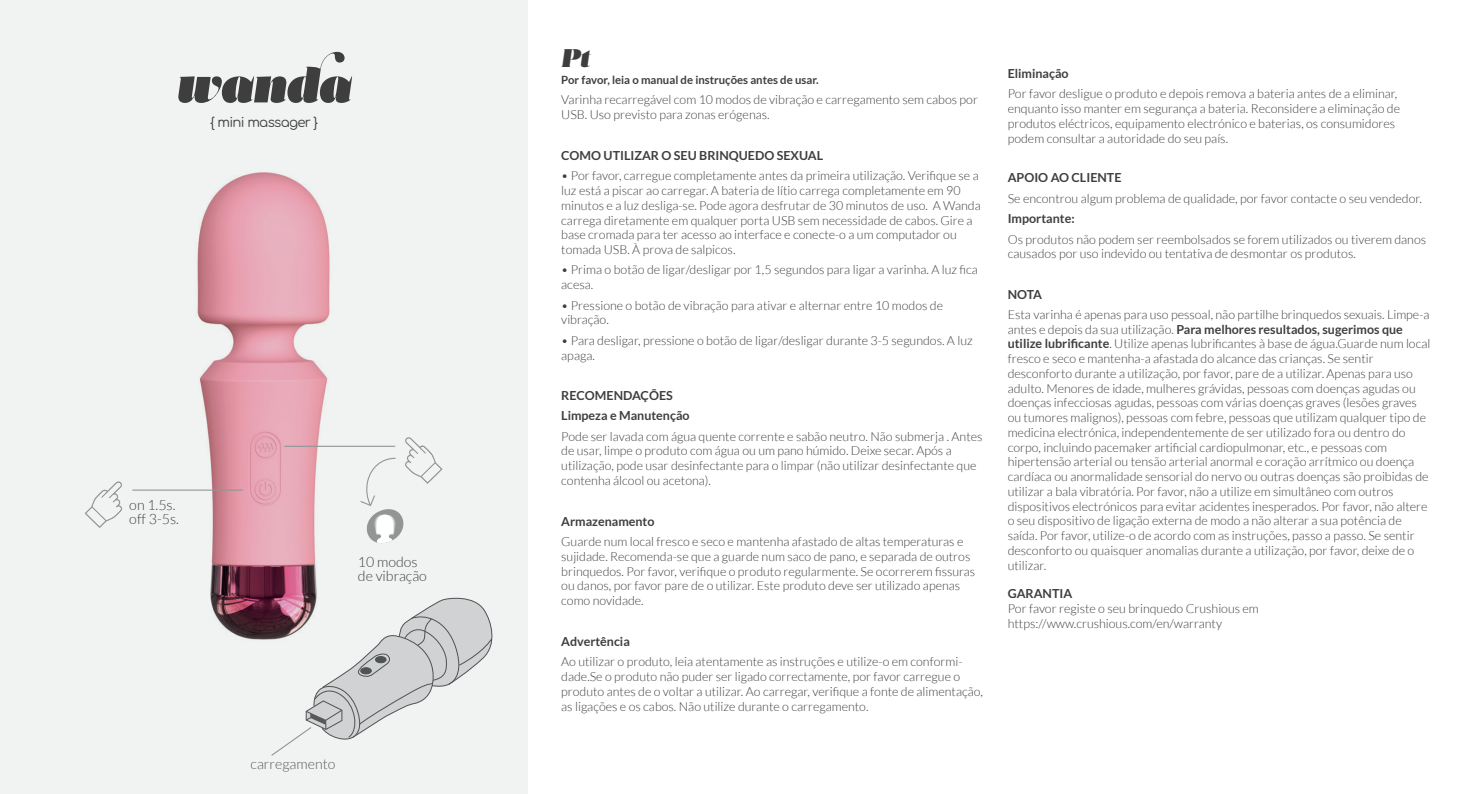
<style>
.page{position:relative;width:1475px;height:794px;background:#fff}
.page>*{position:absolute;margin:0;border:0;box-sizing:border-box;transform-origin:0 0}
.t1{font:51px "Acta Poster Swashes";color:#3e3e3f}
.t2{font:italic 25.6px "Acta Poster";color:#3e3e3f}
.t3{font:300 14.2px/14.2px "Lato";color:#3e3e3f}
.t4{font:300 14.2px "Lato";color:#57585a}
.t5{font:13.4px "Comfortaa";letter-spacing:-.05em;color:#3e3e3f}
.t6{font:300 12.4px/14.8px "Lato";color:#3e3e3f}
.t7{font:700 12.4px/20.4px "Lato";color:#3e3e3f}
.t8{font:700 11.4px "Lato";color:#3e3e3f}
.s1{font-weight:700}
</style>
<div class="page">
<div style="left:0;top:0;width:527px;height:794px;background:#f1f3f2"></div>
<img style="left:132px;top:172px;width:311px;height:468px">
<svg style="left:85px;top:481px;width:37px;height:47px"></svg>
<hr style="left:133px;top:489px;width:110px;height:1px;background:#939598">
<hr style="left:285px;top:446px;width:110px;height:1px;background:#939598">
<svg style="left:359px;top:437px;width:83px;height:108px"></svg>
<svg style="left:270px;top:595px;width:223px;height:161px"></svg>
<h1 class="t1" style="left:176px;top:55px;width:176px">wanda</h1>
<p class="t5" style="left:210px;top:110px;width:110px">{ mini massager }</p>
<p class="t3" style="left:129px;top:497px;width:51px">on 1.5s. off 3-5s.</p>
<p class="t3" style="left:358px;top:554px;width:70px">10 modos de vibração</p>
<p class="t4" style="left:250px;top:756px;width:86px">carregamento</p>
<h2 class="t2" style="left:561px;top:42px;width:30px">Pt</h2>
<p class="t8" style="left:561px;top:73px;width:259px">Por favor, leia o manual de instruções antes de usar.</p>
<p class="t6" style="left:561px;top:92px;width:418px">Varinha recarregável com 10 modos de vibração e carregamento sem cabos por<br>USB. Uso previsto para zonas erógenas.</p>
<p class="t7" style="left:561px;top:145px;width:263px">COMO UTILIZAR O SEU BRINQUEDO SEXUAL</p>
<p class="t6" style="left:561px;top:168px;width:421px">• Por favor, carregue completamente antes da primeira utilização. Verifique se a luz está a piscar ao carregar. A bateria de lítio carrega completamente em 90 minutos e a luz desliga-se. Pode agora desfrutar de 30 minutos de uso. A Wanda carrega diretamente em qualquer porta USB sem necessidade de cabos. Gire a base cromada para ter acesso ao interface e conecte-o a um computador ou tomada USB. À prova de salpicos.</p>
<p class="t6" style="left:561px;top:263px;width:418px">• Prima o botão de ligar/desligar por 1,5 segundos para ligar a varinha. A luz fica acesa.</p>
<p class="t6" style="left:561px;top:298px;width:383px">• Pressione o botão de vibração para ativar e alternar entre 10 modos de vibração.</p>
<p class="t6" style="left:561px;top:333px;width:413px">• Para desligar, pressione o botão de ligar/desligar durante 3-5 segundos. A luz apaga.</p>
<p class="t7" style="left:561px;top:385px;width:130px">RECOMENDAÇÕES<br>Limpeza e Manutenção</p>
<p class="t6" style="left:561px;top:429px;width:422px">Pode ser lavada com água quente corrente e sabão neutro. Não submerja . Antes de usar, limpe o produto com água ou um pano húmido. Deixe secar. Após a utilização, pode usar desinfectante para o limpar (não utilizar desinfectante que contenha álcool ou acetona).</p>
<p class="t7" style="left:561px;top:511px;width:95px">Armazenamento</p>
<p class="t6" style="left:561px;top:534px;width:415px">Guarde num local fresco e seco e mantenha afastado de altas temperaturas e sujidade. Recomenda-se que a guarde num saco de pano, e separada de outros brinquedos. Por favor, verifique o produto regularmente. Se ocorrerem fissuras ou danos, por favor pare de o utilizar. Este produto deve ser utilizado apenas como novidade.</p>
<p class="t7" style="left:561px;top:631px;width:70px">Advertência</p>
<p class="t6" style="left:561px;top:654px;width:423px">Ao utilizar o produto, leia atentamente as instruções e utilize-o em conformi&shy;dade.Se o produto não puder ser ligado correctamente, por favor carregue o produto antes de o voltar a utilizar. Ao carregar, verifique a fonte de alimentação, as ligações e os cabos. Não utilize durante o carregamento.</p>
<p class="t7" style="left:1007px;top:63px;width:62px">Eliminação</p>
<p class="t6" style="left:1007px;top:87px;width:394px">Por favor desligue o produto e depois remova a bateria antes de a eliminar, enquanto isso manter em segurança a bateria. Reconsidere a eliminação de produtos eléctricos, equipamento electrónico e baterias, os consumidores podem consultar a autoridade do seu país.</p>
<p class="t7" style="left:1007px;top:167px;width:115px">APOIO AO CLIENTE</p>
<p class="t6" style="left:1007px;top:191px;width:416px">Se encontrou algum problema de qualidade, por favor contacte o seu vendedor.</p>
<p class="t7" style="left:1007px;top:208px;width:68px">Importante:</p>
<p class="t6" style="left:1007px;top:232px;width:420px">Os produtos não podem ser reembolsados se forem utilizados ou tiverem danos causados por uso indevido ou tentativa de desmontar os produtos.</p>
<p class="t7" style="left:1007px;top:284px;width:36px">NOTA</p>
<p class="t6" style="left:1007px;top:307px;width:424px">Esta varinha é apenas para uso pessoal, não partilhe brinquedos sexuais. Limpe-a antes e depois da sua utilização. <span class="s1">Para melhores resultados, sugerimos que utilize lubrificante</span>. Utilize apenas lubrificantes à base de água.Guarde num local fresco e seco e mantenha-a afastada do alcance das crianças. Se sentir desconforto durante a utilização, por favor, pare de a utilizar. Apenas para uso adulto. Menores de idade, mulheres grávidas, pessoas com doenças agudas ou doenças infecciosas agudas, pessoas com várias doenças graves (lesões graves ou tumores malignos), pessoas com febre, pessoas que utilizam qualquer tipo de medicina electrónica, independentemente de ser utilizado fora ou dentro do corpo, incluindo pacemaker artificial cardiopulmonar, etc., e pessoas com hipertensão arterial ou tensão arterial anormal e coração arrítmico ou doença cardíaca ou anormalidade sensorial do nervo ou outras doenças são proibidas de utilizar a bala vibratória. Por favor, não a utilize em simultâneo com outros dispositivos electrónicos para evitar acidentes inesperados. Por favor, não altere o seu dispositivo de ligação externa de modo a não alterar a sua potência de saída. Por favor, utilize-o de acordo com as instruções, passo a passo. Se sentir desconforto ou quaisquer anomalias durante a utilização, por favor, deixe de o utilizar.</p>
<p class="t7" style="left:1007px;top:583px;width:66px">GARANTIA</p>
<p class="t6" style="left:1007px;top:601px;width:252px">Por favor registe o seu brinquedo Crushious em https://www.crushious.com/en/warranty</p>
</div>
